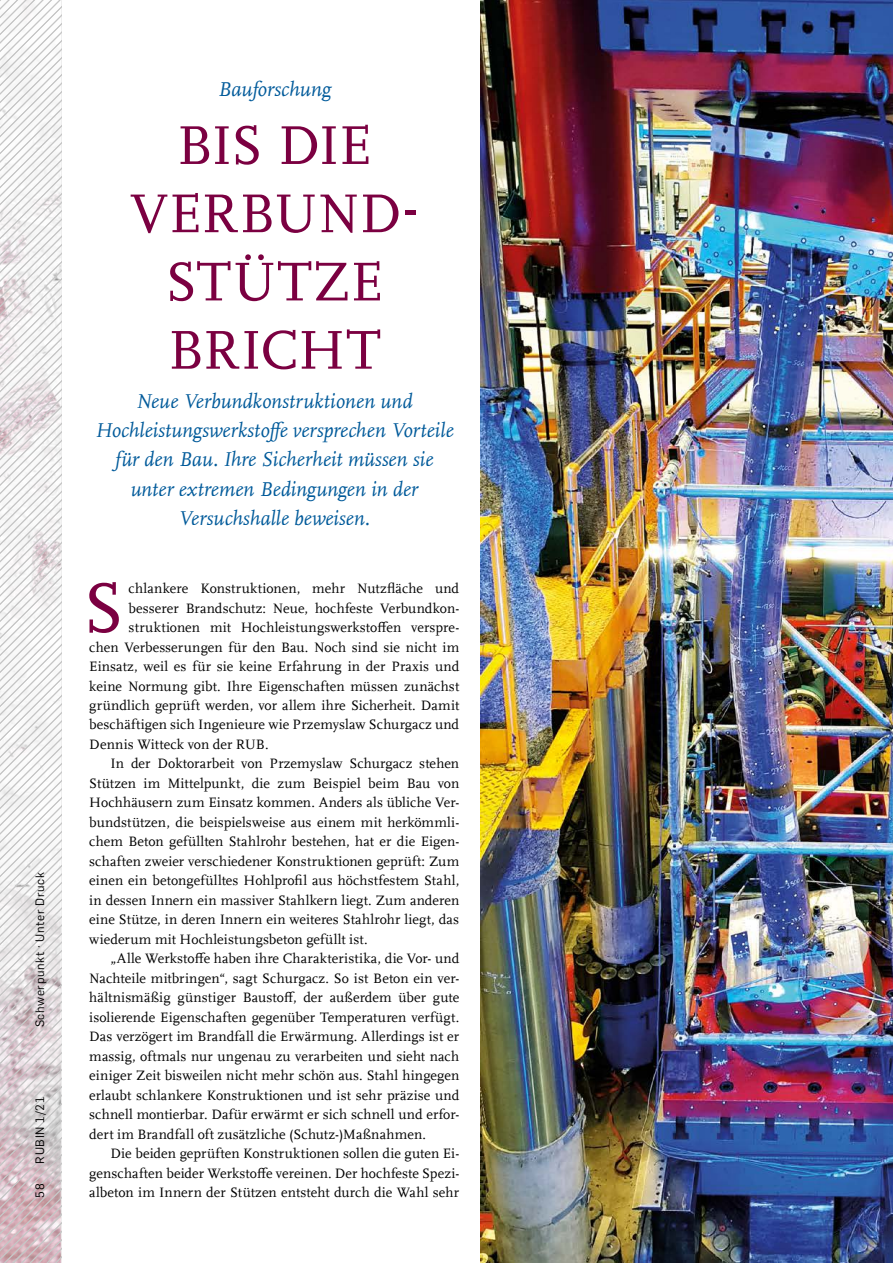
<style>
.page{position:relative;width:893px;height:1263px;background:#fff}
.page>*{position:absolute;margin:0;border:0;box-sizing:border-box;transform-origin:0 0}
.t1{font:73.35px "RUB Scala MZ";color:#7b0041}
.t2{font:57px/68.2px "RUB Scala MZ";letter-spacing:-.01em;color:#7b0041;text-align:center}
.t3{font:italic 21px/29.2px "RUB Scala MZ";color:#005a9a;text-align:center}
.t4{font:14.25px "RUB Scala MZ";letter-spacing:.005em;color:#000}
.t5{font:12px "Rub Flama";letter-spacing:.055em;color:#000}
</style>
<div class="page">
<img style="left:61px;top:0;width:832px;height:1263px">
<svg style="left:0;top:0;width:61px;height:1263px"></svg>
<p class="t5" style="left:31px;top:1027px;width:157px;rotate:-90deg">Schwerpunkt · Unter Druck</p>
<p class="t5" style="left:31px;top:1163px;width:69px;rotate:-90deg">RUBIN 1/21</p>
<p class="t5" style="left:31px;top:1197px;width:16px;rotate:-90deg">58</p>
<h3 class="t3" style="left:218px;top:74px;width:115px">Bauforschung</h3>
<h2 class="t2" style="left:130px;top:109px;width:290px">BIS DIE<br>VERBUND-<br>STÜTZE<br>BRICHT</h2>
<h3 class="t3" style="left:95px;top:386px;width:360px">Neue Verbundkonstruktionen und Hochleistungswerkstoffe versprechen Vorteile für den Bau. Ihre Sicherheit müssen sie unter extremen Bedingungen in der Versuchshalle beweisen.</h3>
<h1 class="t1" style="left:83px;top:559px;width:43px">S</h1>
<p class="t4" style="left:129px;top:579px;width:332px">chlankere Konstruktionen, mehr Nutzfläche und</p>
<p class="t4" style="left:129px;top:598px;width:331px">besserer Brandschutz: Neue, hochfeste Verbundkon-</p>
<p class="t4" style="left:129px;top:618px;width:332px">struktionen mit Hochleistungswerkstoffen verspre-</p>
<p class="t4" style="left:89px;top:637px;width:371px">chen Verbesserungen für den Bau. Noch sind sie nicht im</p>
<p class="t4" style="left:89px;top:657px;width:371px">Einsatz, weil es für sie keine Erfahrung in der Praxis und</p>
<p class="t4" style="left:89px;top:676px;width:371px">keine Normung gibt. Ihre Eigenschaften müssen zunächst</p>
<p class="t4" style="left:89px;top:696px;width:371px">gründlich geprüft werden, vor allem ihre Sicherheit. Damit</p>
<p class="t4" style="left:89px;top:715px;width:371px">beschäftigen sich Ingenieure wie Przemyslaw Schurgacz und</p>
<p class="t4" style="left:89px;top:735px;width:181px">Dennis Witteck von der RUB.</p>
<p class="t4" style="left:111px;top:754px;width:350px">In der Doktorarbeit von Przemyslaw Schurgacz stehen</p>
<p class="t4" style="left:89px;top:774px;width:371px">Stützen im Mittelpunkt, die zum Beispiel beim Bau von</p>
<p class="t4" style="left:89px;top:793px;width:371px">Hochhäusern zum Einsatz kommen. Anders als übliche Ver-</p>
<p class="t4" style="left:89px;top:813px;width:371px">bundstützen, die beispielsweise aus einem mit herkömmli-</p>
<p class="t4" style="left:89px;top:832px;width:371px">chem Beton gefüllten Stahlrohr bestehen, hat er die Eigen-</p>
<p class="t4" style="left:89px;top:852px;width:371px">schaften zweier verschiedener Konstruktionen geprüft: Zum</p>
<p class="t4" style="left:89px;top:871px;width:371px">einen ein betongefülltes Hohlprofil aus höchstfestem Stahl,</p>
<p class="t4" style="left:89px;top:891px;width:371px">in dessen Innern ein massiver Stahlkern liegt. Zum anderen</p>
<p class="t4" style="left:89px;top:910px;width:371px">eine Stütze, in deren Innern ein weiteres Stahlrohr liegt, das</p>
<p class="t4" style="left:89px;top:930px;width:280px">wiederum mit Hochleistungsbeton gefüllt ist.</p>
<p class="t4" style="left:111px;top:949px;width:350px">„Alle Werkstoffe haben ihre Charakteristika, die Vor- und</p>
<p class="t4" style="left:89px;top:969px;width:371px">Nachteile mitbringen“, sagt Schurgacz. So ist Beton ein ver-</p>
<p class="t4" style="left:89px;top:988px;width:371px">hältnismäßig günstiger Baustoff, der außerdem über gute</p>
<p class="t4" style="left:89px;top:1008px;width:371px">isolierende Eigenschaften gegenüber Temperaturen verfügt.</p>
<p class="t4" style="left:89px;top:1027px;width:371px">Das verzögert im Brandfall die Erwärmung. Allerdings ist er</p>
<p class="t4" style="left:89px;top:1047px;width:371px">massig, oftmals nur ungenau zu verarbeiten und sieht nach</p>
<p class="t4" style="left:89px;top:1066px;width:371px">einiger Zeit bisweilen nicht mehr schön aus. Stahl hingegen</p>
<p class="t4" style="left:89px;top:1086px;width:371px">erlaubt schlankere Konstruktionen und ist sehr präzise und</p>
<p class="t4" style="left:89px;top:1105px;width:371px">schnell montierbar. Dafür erwärmt er sich schnell und erfor-</p>
<p class="t4" style="left:89px;top:1125px;width:338px">dert im Brandfall oft zusätzliche (Schutz-)Maßnahmen.</p>
<p class="t4" style="left:111px;top:1144px;width:350px">Die beiden geprüften Konstruktionen sollen die guten Ei-</p>
<p class="t4" style="left:89px;top:1164px;width:371px">genschaften beider Werkstoffe vereinen. Der hochfeste Spezi-</p>
<p class="t4" style="left:89px;top:1183px;width:371px">albeton im Innern der Stützen entsteht durch die Wahl sehr</p>
</div>
